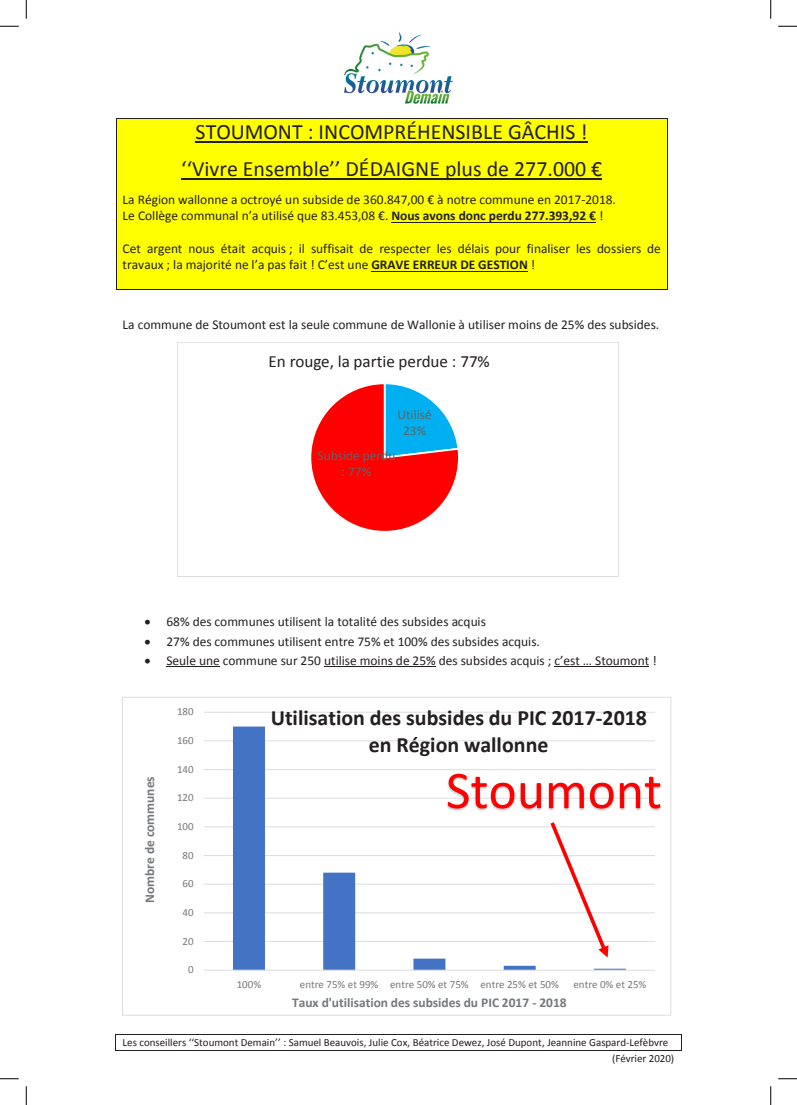
<style>
.page{position:relative;width:797px;height:1105px;background:#fff}
.page>*{position:absolute;margin:0;border:0;box-sizing:border-box;transform-origin:0 0}
.t1{font:53.62px "Calibri";color:#f00}
.t2{font:21.88px/36.5px "Calibri";color:#231f20;text-align:center}
.t3{font:700 21.88px/26.8px "Calibri";color:#231f20;text-align:center}
.t4{font:17.12px "Calibri";color:#231f20}
.t5{font:700 13.5px "Calibri";letter-spacing:-.005em;color:#76787b}
.t6{font:13.38px/16.4px "Calibri";color:#231f20}
.t7{font:700 13.38px "Calibri";color:#76787b}
.t8{font:13.38px/16.4px "Calibri";color:#636366;text-align:center}
.t9{font:11px/15.2px "Calibri";color:#231f20}
.t10{font:11px "Calibri";color:#76787b}
.s1{font-weight:700}
</style>
<div class="page">
<hr style="left:116px;top:1034px;width:565px;height:1px;background:#231f20">
<hr style="left:116px;top:1050px;width:565px;height:1px;background:#231f20">
<svg style="left:115px;top:1034px;width:1px;height:17px"></svg>
<svg style="left:681px;top:1034px;width:1px;height:17px"></svg>
<div style="left:116px;top:118px;width:551px;height:37px;background:#ff0"></div>
<hr style="left:196px;top:142px;width:391px;height:1px;background:#231f20">
<hr style="left:116px;top:118px;width:551px;height:1px;background:#231f20">
<hr style="left:116px;top:118px;width:1px;height:37px;background:#231f20">
<hr style="left:667px;top:118px;width:1px;height:37px;background:#231f20">
<div style="left:116px;top:155px;width:551px;height:36px;background:#ff0"></div>
<hr style="left:181px;top:178px;width:421px;height:2px;background:#231f20">
<hr style="left:116px;top:155px;width:1px;height:36px;background:#231f20">
<hr style="left:667px;top:155px;width:1px;height:36px;background:#231f20">
<div style="left:116px;top:191px;width:551px;height:17px;background:#ff0"></div>
<div style="left:116px;top:208px;width:551px;height:16px;background:#ff0"></div>
<hr style="left:391px;top:222px;width:205px;height:1px;background:#231f20">
<div style="left:116px;top:224px;width:551px;height:17px;background:#ff0"></div>
<svg style="left:116px;top:191px;width:1px;height:50px"></svg>
<svg style="left:667px;top:191px;width:1px;height:50px"></svg>
<div style="left:116px;top:241px;width:551px;height:32px;background:#ff0"></div>
<hr style="left:371px;top:271px;width:157px;height:1px;background:#231f20">
<hr style="left:116px;top:241px;width:1px;height:32px;background:#231f20">
<hr style="left:667px;top:241px;width:1px;height:32px;background:#231f20">
<div style="left:116px;top:273px;width:551px;height:16px;background:#ff0"></div>
<svg style="left:116px;top:273px;width:1px;height:17px"></svg>
<hr style="left:116px;top:290px;width:551px;height:1px;background:#231f20">
<svg style="left:667px;top:273px;width:1px;height:17px"></svg>
<hr style="left:166px;top:666px;width:54px;height:1px;background:#231f20">
<hr style="left:324px;top:666px;width:112px;height:1px;background:#231f20">
<hr style="left:554px;top:666px;width:95px;height:1px;background:#231f20">
<svg style="left:311px;top:384px;width:147px;height:147px"></svg>
<div style="left:177px;top:342px;width:442px;height:235px;border:1px solid #dcdddf"></div>
<hr style="left:204px;top:941px;width:451px;height:1px;background:#dcdddf">
<hr style="left:204px;top:912px;width:451px;height:1px;background:#dcdddf">
<hr style="left:204px;top:884px;width:451px;height:1px;background:#dcdddf">
<hr style="left:204px;top:855px;width:451px;height:1px;background:#dcdddf">
<hr style="left:204px;top:826px;width:451px;height:1px;background:#dcdddf">
<hr style="left:204px;top:798px;width:451px;height:1px;background:#dcdddf">
<hr style="left:204px;top:769px;width:451px;height:1px;background:#dcdddf">
<hr style="left:204px;top:740px;width:451px;height:1px;background:#dcdddf">
<hr style="left:204px;top:712px;width:451px;height:1px;background:#dcdddf">
<svg style="left:233px;top:726px;width:393px;height:244px"></svg>
<hr style="left:204px;top:970px;width:451px;height:1px;background:#dcdddf">
<img style="left:437px;top:756px;width:225px;height:75px">
<svg style="left:550px;top:822px;width:58px;height:135px"></svg>
<img style="left:344px;top:32px;width:109px;height:72px">
<svg style="left:0;top:25px;width:19px;height:2px"></svg>
<svg style="left:778px;top:25px;width:19px;height:2px"></svg>
<svg style="left:0;top:1078px;width:19px;height:1px"></svg>
<svg style="left:778px;top:1078px;width:19px;height:1px"></svg>
<svg style="left:25px;top:0;width:2px;height:19px"></svg>
<svg style="left:25px;top:1086px;width:2px;height:19px"></svg>
<svg style="left:770px;top:0;width:1px;height:19px"></svg>
<svg style="left:770px;top:1086px;width:1px;height:19px"></svg>
<p class="t2" style="left:181px;top:114px;width:422px">STOUMONT : INCOMPRÉHENSIBLE GÂCHIS ! ‘‘Vivre Ensemble’’ DÉDAIGNE plus de 277.000 €</p>
<p class="t6" style="left:123px;top:191px;width:495px">La Région wallonne a octroyé un subside de 360.847,00 € à notre commune en 2017-2018.<br>Le Collège communal n’a utilisé que 83.453,08 €. <span class="s1">Nous avons donc perdu 277.393,92 €</span> !</p>
<p class="t6" style="left:123px;top:240px;width:539px">Cet argent nous était acquis ; il suffisait de respecter les délais pour finaliser les dossiers de travaux ; la majorité ne l’a pas fait ! C’est une <span class="s1">GRAVE ERREUR DE GESTION</span> !</p>
<p class="t6" style="left:123px;top:316px;width:538px">La commune de Stoumont est la seule commune de Wallonie à utiliser moins de 25% des subsides.</p>
<p class="t4" style="left:268px;top:350px;width:223px">En rouge, la partie perdue : 77%</p>
<p class="t8" style="left:397px;top:406px;width:36px">Utilisé<br>23%</p>
<p class="t8" style="left:317px;top:447px;width:79px">Subside perdu : 77%</p>
<p class="t6" style="left:144px;top:613px;width:343px">• 68% des communes utilisent la totalité des subsides acquis</p>
<p class="t6" style="left:144px;top:633px;width:397px">• 27% des communes utilisent entre 75% et 100% des subsides acquis.</p>
<p class="t6" style="left:144px;top:652px;width:513px">• Seule une commune sur 250 utilise moins de 25% des subsides acquis ; c’est … Stoumont !</p>
<p class="t5" style="left:141px;top:903px;width:128px;rotate:-90deg">Nombre de communes</p>
<p class="t10" style="left:177px;top:705px;width:18px">180</p>
<p class="t10" style="left:177px;top:733px;width:18px">160</p>
<p class="t10" style="left:177px;top:762px;width:18px">140</p>
<p class="t10" style="left:177px;top:791px;width:18px">120</p>
<p class="t10" style="left:177px;top:819px;width:18px">100</p>
<p class="t10" style="left:182px;top:848px;width:13px">80</p>
<p class="t10" style="left:182px;top:877px;width:13px">60</p>
<p class="t10" style="left:182px;top:905px;width:13px">40</p>
<p class="t10" style="left:182px;top:934px;width:13px">20</p>
<p class="t10" style="left:188px;top:963px;width:7px">0</p>
<p class="t3" style="left:271px;top:704px;width:378px">Utilisation des subsides du PIC 2017-2018 en Région wallonne</p>
<p class="t1" style="left:446px;top:756px;width:217px">Stoumont</p>
<p class="t10" style="left:237px;top:977px;width:26px">100%</p>
<p class="t10" style="left:300px;top:977px;width:260px">entre 75% et 99% entre 50% et 75% entre 25% et 50%</p>
<p class="t10" style="left:573px;top:977px;width:74px">entre 0% et 25%</p>
<p class="t7" style="left:292px;top:994px;width:276px">Taux d'utilisation des subsides du PIC 2017 - 2018</p>
<p class="t9" style="left:612px;top:1035px;width:64px;text-indent:-489px">Les conseillers ‘‘Stoumont Demain’’ : Samuel Beauvois, Julie Cox, Béatrice Dewez, José Dupont, Jeannine Gaspard-Lefèbvre (Février 2020)</p>
</div>
